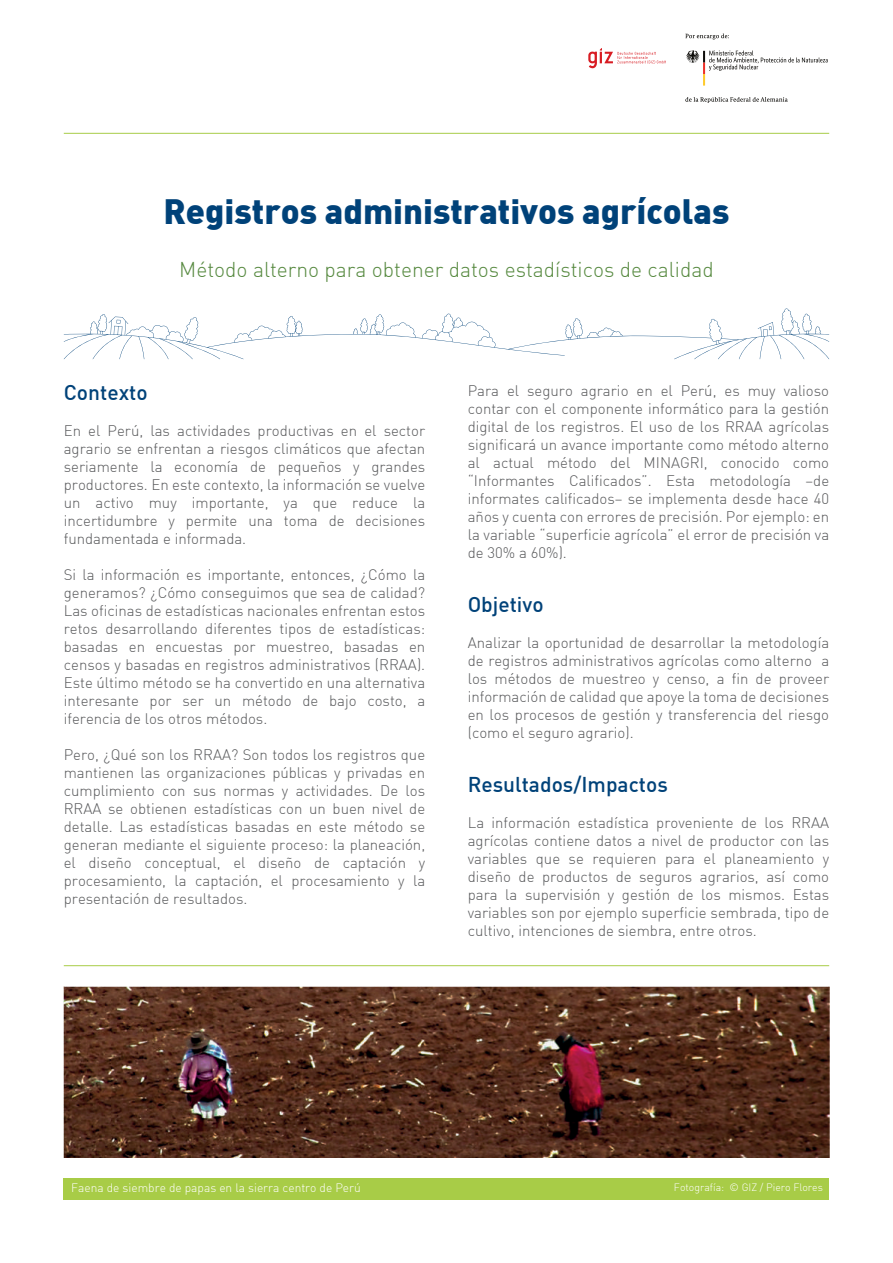
<style>
.page{position:relative;width:893px;height:1263px;background:#fff}
.page>*{position:absolute;margin:0;border:0;box-sizing:border-box;transform-origin:0 0}
.t1{font:900 34.5px "DI Nbek";color:#004279}
.t2{font:300 21px "DI Nbek";color:#56893f}
.t3{font:500 21px "DI Nbek";color:#004279}
.t4{font:300 15px/18px "DI Nbek";color:#57585a;text-align:justify}
.t5{font:300 12px "DI Nbek";color:#fff}
.t6{font:300 10.5px "DI Nbek";color:#fff}
</style>
<div class="page">
<svg style="left:685px;top:34px;width:44px;height:6px"></svg>
<svg style="left:685px;top:97px;width:103px;height:6px"></svg>
<svg style="left:588px;top:48px;width:78px;height:20px"></svg>
<svg style="left:686px;top:50px;width:142px;height:36px"></svg>
<hr style="left:64px;top:133px;width:765px;height:1px;background:#a8cc47">
<hr style="left:64px;top:965px;width:765px;height:1px;background:#a8cc47">
<div style="left:64px;top:1178px;width:765px;height:21px;background:#a8cc47"></div>
<svg style="left:64px;top:308px;width:765px;height:51px"></svg>
<img style="left:63px;top:986px;width:767px;height:171px">
<h1 class="t1" style="left:163px;top:189px;width:567px">Registros administrativos agrícolas</h1>
<h2 class="t2" style="left:179px;top:256px;width:536px">Método alterno para obtener datos estadísticos de calidad</h2>
<h2 class="t3" style="left:64px;top:379px;width:85px">Contexto</h2>
<p class="t4" style="left:64px;top:421px;width:363px">En el Perú, las actividades productivas en el sector agrario se enfrentan a riesgos climáticos que afectan seriamente la economía de pequeños y grandes productores. En este contexto, la información se vuelve un activo muy importante, ya que reduce la incertidumbre y permite una toma de decisiones fundamentada e informada.</p>
<p class="t4" style="left:64px;top:565px;width:363px">Si la información es importante, entonces, ¿Cómo la generamos? ¿Cómo conseguimos que sea de calidad?<br>Las oficinas de estadísticas nacionales enfrentan estos retos desarrollando diferentes tipos de estadísticas: basadas en encuestas por muestreo, basadas en censos y basadas en registros administrativos (RRAA).<br>Este último método se ha convertido en una alternativa interesante por ser un método de bajo costo, a iferencia de los otros métodos.</p>
<p class="t4" style="left:64px;top:745px;width:363px">Pero, ¿Qué son los RRAA? Son todos los registros que mantienen las organizaciones públicas y privadas en cumplimiento con sus normas y actividades. De los RRAA se obtienen estadísticas con un buen nivel de detalle. Las estadísticas basadas en este método se generan mediante el siguiente proceso: la planeación, el diseño conceptual, el diseño de captación y procesamiento, la captación, el procesamiento y la presentación de resultados.</p>
<p class="t4" style="left:468px;top:381px;width:363px">Para el seguro agrario en el Perú, es muy valioso contar con el componente informático para la gestión digital de los registros. El uso de los RRAA agrícolas significará un avance importante como método alterno al actual método del MINAGRI, conocido como “Informantes Calificados”. Esta metodología –de informates calificados– se implementa desde hace 40 años y cuenta con errores de precisión. Por ejemplo: en la variable “superficie agrícola” el error de precisión va de 30% a 60%).</p>
<h2 class="t3" style="left:468px;top:591px;width:77px">Objetivo</h2>
<p class="t4" style="left:468px;top:633px;width:363px">Analizar la oportunidad de desarrollar la metodología de registros administrativos agrícolas como alterno a los métodos de muestreo y censo, a fin de proveer información de calidad que apoye la toma de decisiones en los procesos de gestión y transferencia del riesgo (como el seguro agrario).</p>
<h2 class="t3" style="left:468px;top:771px;width:202px">Resultados/Impactos</h2>
<p class="t4" style="left:468px;top:813px;width:363px">La información estadística proveniente de los RRAA agrícolas contiene datos a nivel de productor con las variables que se requieren para el planeamiento y diseño de productos de seguros agrarios, así como para la supervisión y gestión de los mismos. Estas variables son por ejemplo superficie sembrada, tipo de cultivo, intenciones de siembra, entre otros.</p>
<p class="t5" style="left:71px;top:1181px;width:291px">Faena de siembre de papas en la sierra centro de Perú</p>
<p class="t6" style="left:674px;top:1181px;width:150px">Fotografía: © GIZ / Piero Flores</p>
</div>
